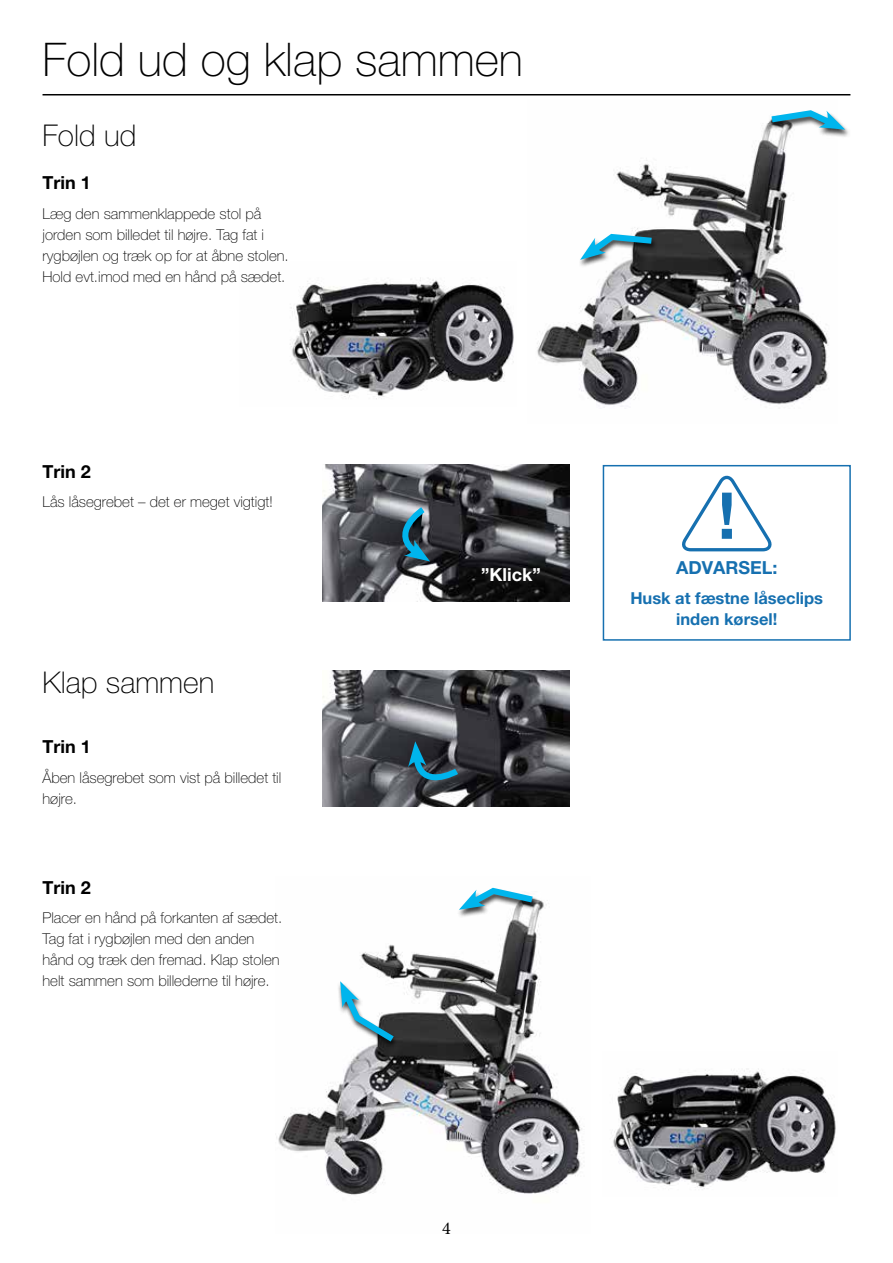
<style>
.page{position:relative;width:893px;height:1263px;background:#fff}
.page>*{position:absolute;margin:0;border:0;box-sizing:border-box;transform-origin:0 0}
.t1{font:100 46.5px "Helvetica Neue LT Pro";color:#000}
.t2{font:100 30px "Helvetica Neue LT Pro";color:#000}
.t3{font:700 18px "Helvetica Neue LT Pro";color:#000}
.t4{font:700 18px "Helvetica Neue LT Pro";color:#1670b0}
.t5{font:700 18px "Helvetica Neue LT Pro";color:#fff}
.t6{font:18px "Minion Pro";color:#000}
.t7{font:700 16.5px/21px "Helvetica Neue LT Pro";color:#1670b0;text-align:center}
.t8{font:100 15px/21px "Helvetica Neue LT Pro";color:#000}
</style>
<div class="page">
<img style="left:323px;top:465px;width:246px;height:136px">
<img style="left:276px;top:900px;width:306px;height:295px">
<img style="left:323px;top:671px;width:246px;height:136px">
<img style="left:537px;top:129px;width:292px;height:279px">
<img style="left:290px;top:277px;width:224px;height:122px">
<div style="left:603px;top:465px;width:248px;height:176px;border:2px solid #1670b0"></div>
<svg style="left:682px;top:476px;width:90px;height:76px"></svg>
<div style="left:769px;top:110px;width:82px;height:28px;background:#000;opacity:.75"></div>
<svg style="left:765px;top:110px;width:80px;height:21px"></svg>
<div style="left:457px;top:887px;width:82px;height:31px;background:#000;opacity:.75"></div>
<svg style="left:459px;top:887px;width:80px;height:24px"></svg>
<div style="left:578px;top:234px;width:80px;height:34px;background:#000;opacity:.75"></div>
<svg style="left:580px;top:231px;width:78px;height:29px"></svg>
<div style="left:338px;top:981px;width:62px;height:68px;background:#000;opacity:.75"></div>
<svg style="left:338px;top:981px;width:62px;height:66px"></svg>
<svg style="left:387px;top:504px;width:43px;height:58px"></svg>
<svg style="left:408px;top:741px;width:55px;height:51px"></svg>
<img style="left:613px;top:1068px;width:223px;height:121px">
<hr style="left:43px;top:94px;width:807px;height:1px;background:#000">
<h1 class="t1" style="left:43px;top:33px;width:482px">Fold ud og klap sammen</h1>
<h2 class="t2" style="left:43px;top:118px;width:95px">Fold ud</h2>
<p class="t3" style="left:43px;top:172px;width:50px">Trin 1</p>
<p class="t8" style="left:43px;top:203px;width:248px">Læg den sammenklappede stol på jorden som billedet til højre. Tag fat i rygbøjlen og træk op for at åbne stolen.<br>Hold evt.imod med en hånd på sædet.</p>
<p class="t3" style="left:43px;top:460px;width:50px">Trin 2</p>
<p class="t8" style="left:43px;top:491px;width:232px">Lås låsegrebet – det er meget vigtigt!</p>
<h2 class="t2" style="left:43px;top:665px;width:173px">Klap sammen</h2>
<p class="t3" style="left:43px;top:736px;width:50px">Trin 1</p>
<p class="t8" style="left:43px;top:767px;width:240px">Åben låsegrebet som vist på billedet til højre.</p>
<p class="t3" style="left:43px;top:876px;width:50px">Trin 2</p>
<p class="t8" style="left:43px;top:907px;width:241px">Placer en hånd på forkanten af sædet.<br>Tag fat i rygbøjlen med den anden hånd og træk den fremad. Klap stolen helt sammen som billederne til højre.</p>
<p class="t5" style="left:481px;top:563px;width:61px">”Klick”</p>
<p class="t4" style="left:676px;top:557px;width:103px">ADVARSEL:</p>
<p class="t7" style="left:630px;top:587px;width:194px">Husk at fæstne låseclips inden kørsel!</p>
<p class="t6" style="left:442px;top:1217px;width:10px">4</p>
</div>
